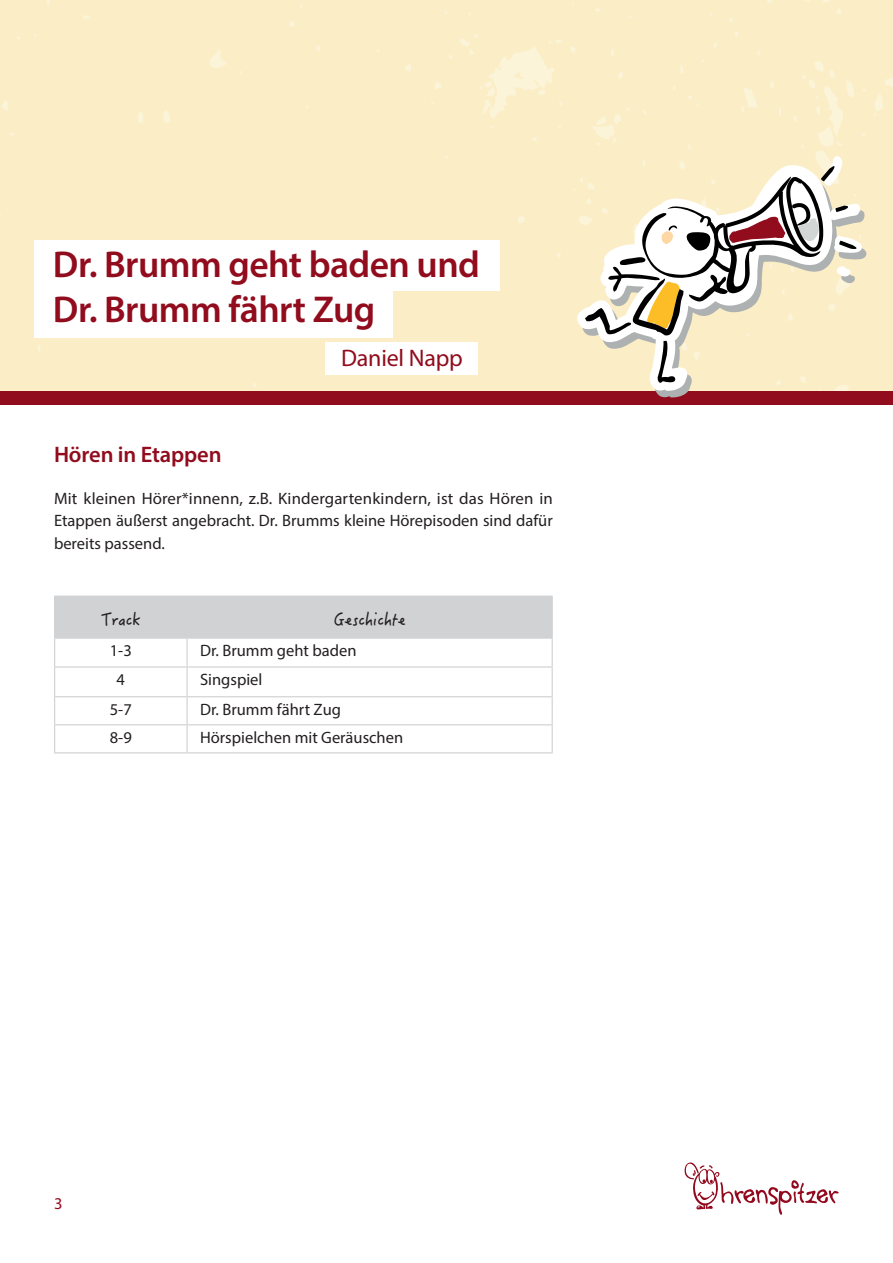
<style>
.page{position:relative;width:893px;height:1263px;background:#fff}
.page>*{position:absolute;margin:0;border:0;box-sizing:border-box;transform-origin:0 0}
.t1{font:600 37.5px/45px "Myriad Pro";letter-spacing:-.015em;color:#910c1d}
.t2{font:24px "Myriad Pro";letter-spacing:-.01em;color:#910c1d}
.t3{font:600 22.5px "Myriad Pro";letter-spacing:-.005em;color:#910c1d}
.t4{font:16.5px/22.5px "Myriad Pro";color:#231f20;text-align:justify}
.t5{font:16.5px "Hanzi Pen SC W5";color:#231f20}
.t6{font:16.5px "Myriad Pro";color:#910c1d}
</style>
<div class="page">
<div style="left:0;top:0;width:893px;height:391px;background:#fbeec6"></div>
<div style="left:0;top:391px;width:893px;height:14px;background:#910c1d"></div>
<svg style="left:684px;top:1162px;width:154px;height:53px"></svg>
<svg style="left:577px;top:164px;width:285px;height:227px;background:#f9eeca"></svg>
<svg style="left:585px;top:156px;width:282px;height:227px"></svg>
<div style="left:34px;top:287px;width:358px;height:50px;background:#fff"></div>
<div style="left:325px;top:342px;width:152px;height:33px;background:#fff"></div>
<div style="left:34px;top:240px;width:466px;height:51px;background:#fff"></div>
<hr style="left:54px;top:595px;width:133px;height:2px;background:#d1d2d4">
<hr style="left:187px;top:595px;width:366px;height:2px;background:#d1d2d4">
<svg style="left:54px;top:596px;width:499px;height:156px"></svg>
<hr style="left:54px;top:752px;width:133px;height:1px;background:#d1d2d4">
<hr style="left:187px;top:752px;width:366px;height:1px;background:#d1d2d4">
<h1 class="t1" style="left:53px;top:241px;width:429px">Dr. Brumm geht baden und<br>Dr. Brumm fährt Zug</h1>
<h3 class="t3" style="left:54px;top:440px;width:169px">Hören in Etappen</h3>
<h2 class="t2" style="left:341px;top:343px;width:123px">Daniel Napp</h2>
<p class="t4" style="left:54px;top:486px;width:500px">Mit kleinen Hörer*innenn, z.B. Kindergartenkindern, ist das Hören in Etappen äußerst angebracht. Dr. Brumms kleine Hörepisoden sind dafür bereits passend.</p>
<p class="t5" style="left:101px;top:610px;width:41px">Track</p>
<p class="t5" style="left:334px;top:610px;width:73px">Geschichte</p>
<p class="t4" style="left:110px;top:639px;width:23px">1-3</p>
<p class="t4" style="left:200px;top:639px;width:158px">Dr. Brumm geht baden</p>
<p class="t4" style="left:117px;top:668px;width:10px">4</p>
<p class="t4" style="left:200px;top:668px;width:64px">Singspiel</p>
<p class="t4" style="left:110px;top:698px;width:23px">5-7</p>
<p class="t4" style="left:200px;top:698px;width:142px">Dr. Brumm fährt Zug</p>
<p class="t4" style="left:110px;top:726px;width:23px">8-9</p>
<p class="t4" style="left:200px;top:726px;width:205px">Hörspielchen mit Geräuschen</p>
<p class="t6" style="left:54px;top:1194px;width:10px">3</p>
</div>
